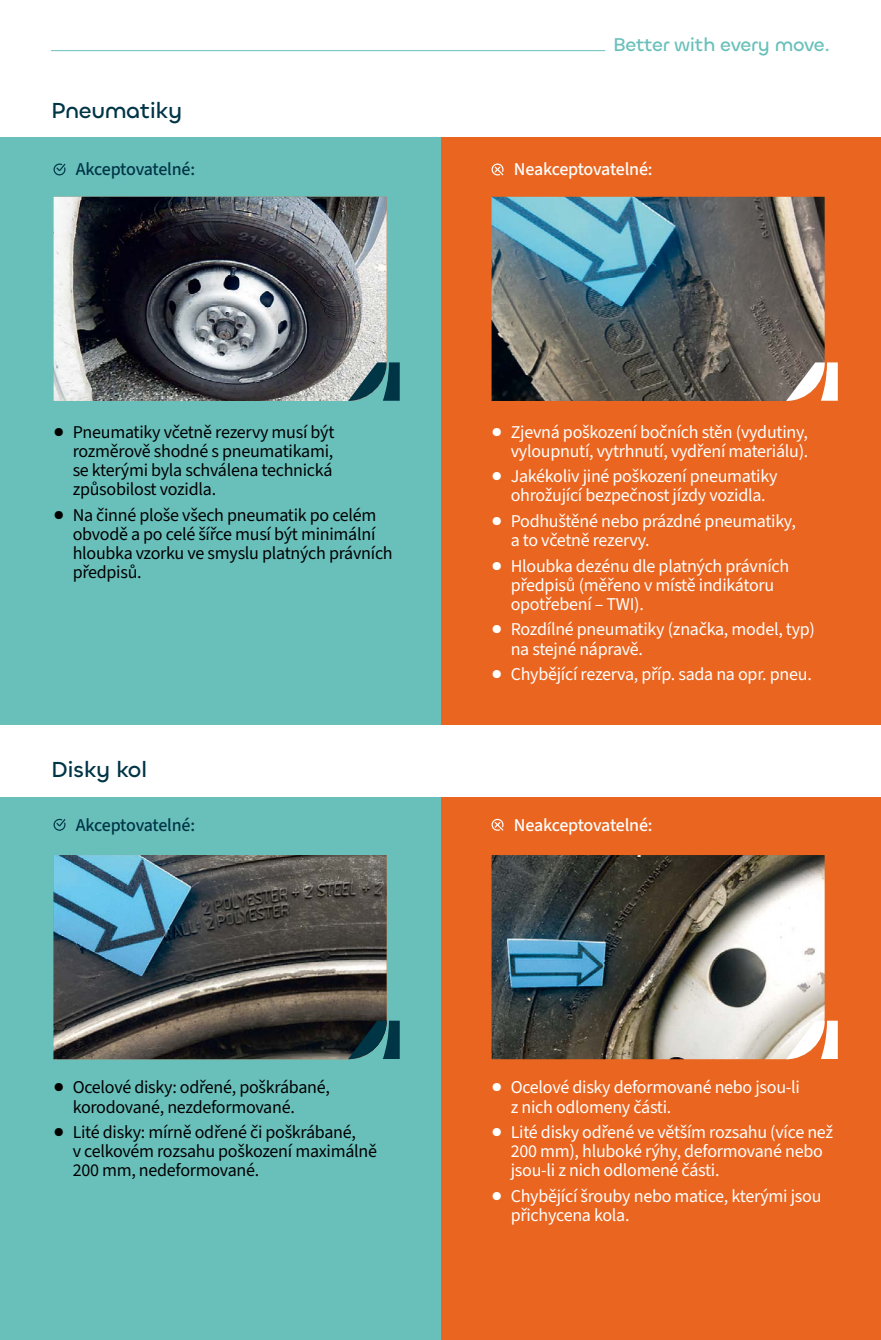
<style>
.page{position:relative;width:881px;height:1340px;background:#fff}
.page>*{position:absolute;margin:0;border:0;box-sizing:border-box;transform-origin:0 0}
.podnadpis_k_odstavcovému_textu{font:500 22.5px "Chillax";letter-spacing:-.02em;color:#003546}
.t1{font:500 19.12px "Chillax";letter-spacing:-.02em;color:#69c0bb}
.text_s_odrážkou_do_boxů_negativ{font:18px/19.1px "Source Sans 3";letter-spacing:-.015em;color:#fff}
.text_s_odrážkou_do_boxů{font:18px/19.1px "Source Sans 3";letter-spacing:-.015em;color:#000}
.text_s_odrážkou__small_size{font:500 18px "Source Sans 3";letter-spacing:-.025em;color:#fff}
.text_s_odrážkou__small_size-2{font:500 18px "Source Sans 3";letter-spacing:-.025em;color:#003546}
</style>
<div class="page">
<hr style="left:51px;top:50px;width:554px;height:1px;background:#69c0bb">
<div style="left:440px;top:137px;width:440px;height:587px;background:#ea651f"></div>
<div style="left:440px;top:797px;width:440px;height:542px;background:#ea651f"></div>
<svg style="left:491px;top:163px;width:12px;height:12px"></svg>
<svg style="left:491px;top:818px;width:12px;height:12px"></svg>
<img style="left:491px;top:197px;width:333px;height:204px">
<svg style="left:785px;top:362px;width:52px;height:39px;background:#ceb5a7"></svg>
<img style="left:491px;top:855px;width:333px;height:204px">
<svg style="left:785px;top:1020px;width:52px;height:39px;background:#f2dbcd"></svg>
<div style="left:0;top:137px;width:440px;height:587px;background:#69c0bb"></div>
<div style="left:0;top:797px;width:440px;height:542px;background:#69c0bb"></div>
<svg style="left:53px;top:163px;width:12px;height:12px"></svg>
<svg style="left:53px;top:818px;width:12px;height:12px"></svg>
<img style="left:53px;top:197px;width:333px;height:204px">
<svg style="left:348px;top:362px;width:51px;height:39px;background:#507b82"></svg>
<img style="left:53px;top:855px;width:333px;height:204px">
<svg style="left:348px;top:1020px;width:51px;height:39px;background:#164049"></svg>
<p class="podnadpis_k_odstavcovému_textu" style="left:51px;top:96px;width:133px">Pneumatiky</p>
<p class="text_s_odrážkou__small_size-2" style="left:76px;top:157px;width:121px">Akceptovatelné:</p>
<p class="text_s_odrážkou_do_boxů" style="left:73px;top:423px;width:263px;text-align:justify;text-indent:-19px">● Pneumatiky včetně rezervy musí být rozměrově shodné s pneumatikami, se kterými byla schválena technická způsobilost vozidla.</p>
<p class="text_s_odrážkou_do_boxů" style="left:73px;top:505px;width:321px;text-indent:-19px">● Na činné ploše všech pneumatik po celém obvodě a po celé šířce musí být minimální hloubka vzorku ve smyslu platných právních předpisů.</p>
<p class="podnadpis_k_odstavcovému_textu" style="left:51px;top:755px;width:98px">Disky kol</p>
<p class="text_s_odrážkou__small_size-2" style="left:76px;top:812px;width:121px">Akceptovatelné:</p>
<p class="text_s_odrážkou_do_boxů" style="left:73px;top:1078px;width:258px;text-indent:-19px">● Ocelové disky: odřené, poškrábané, korodované, nezdeformované.</p>
<p class="text_s_odrážkou_do_boxů" style="left:73px;top:1123px;width:306px;text-indent:-19px">● Lité disky: mírně odřené či poškrábané,<br>v celkovém rozsahu poškození maximálně<br>200 mm, nedeformované.</p>
<p class="t1" style="left:613px;top:32px;width:218px">Better with every move.</p>
<p class="text_s_odrážkou__small_size" style="left:513px;top:157px;width:140px">Neakceptovatelné:</p>
<p class="text_s_odrážkou_do_boxů_negativ" style="left:491px;top:423px;width:318px;text-align:right">● Zjevná poškození bočních stěn (vydutiny, vyloupnutí, vytrhnutí, vydření materiálu).</p>
<p class="text_s_odrážkou_do_boxů_negativ" style="left:491px;top:467px;width:287px;text-align:center">● Jakékoliv jiné poškození pneumatiky ohrožující bezpečnost jízdy vozidla.</p>
<p class="text_s_odrážkou_do_boxů_negativ" style="left:510px;top:512px;width:286px;text-indent:-19px">● Podhuštěné nebo prázdné pneumatiky, a to včetně rezervy.</p>
<p class="text_s_odrážkou_do_boxů_negativ" style="left:510px;top:556px;width:280px;text-indent:-19px">● Hloubka dezénu dle platných právních předpisů (měřeno v místě indikátoru opotřebení – TWI).</p>
<p class="text_s_odrážkou_do_boxů_negativ" style="left:510px;top:620px;width:306px;text-indent:-19px">● Rozdílné pneumatiky (značka, model, typ) na stejné nápravě.</p>
<p class="text_s_odrážkou_do_boxů_negativ" style="left:491px;top:665px;width:321px">● Chybějící rezerva, příp. sada na opr. pneu.</p>
<p class="text_s_odrážkou__small_size" style="left:513px;top:812px;width:140px">Neakceptovatelné:</p>
<p class="text_s_odrážkou_do_boxů_negativ" style="left:510px;top:1078px;width:291px;text-indent:-19px">● Ocelové disky deformované nebo jsou-li z nich odlomeny části.</p>
<p class="text_s_odrážkou_do_boxů_negativ" style="left:510px;top:1123px;width:324px;text-indent:-19px">● Lité disky odřené ve větším rozsahu (více než<br>200 mm), hluboké rýhy, deformované nebo jsou-li z nich odlomené části.</p>
<p class="text_s_odrážkou_do_boxů_negativ" style="left:510px;top:1186px;width:312px;text-indent:-19px">● Chybějící šrouby nebo matice, kterými jsou přichycena kola.</p>
</div>
